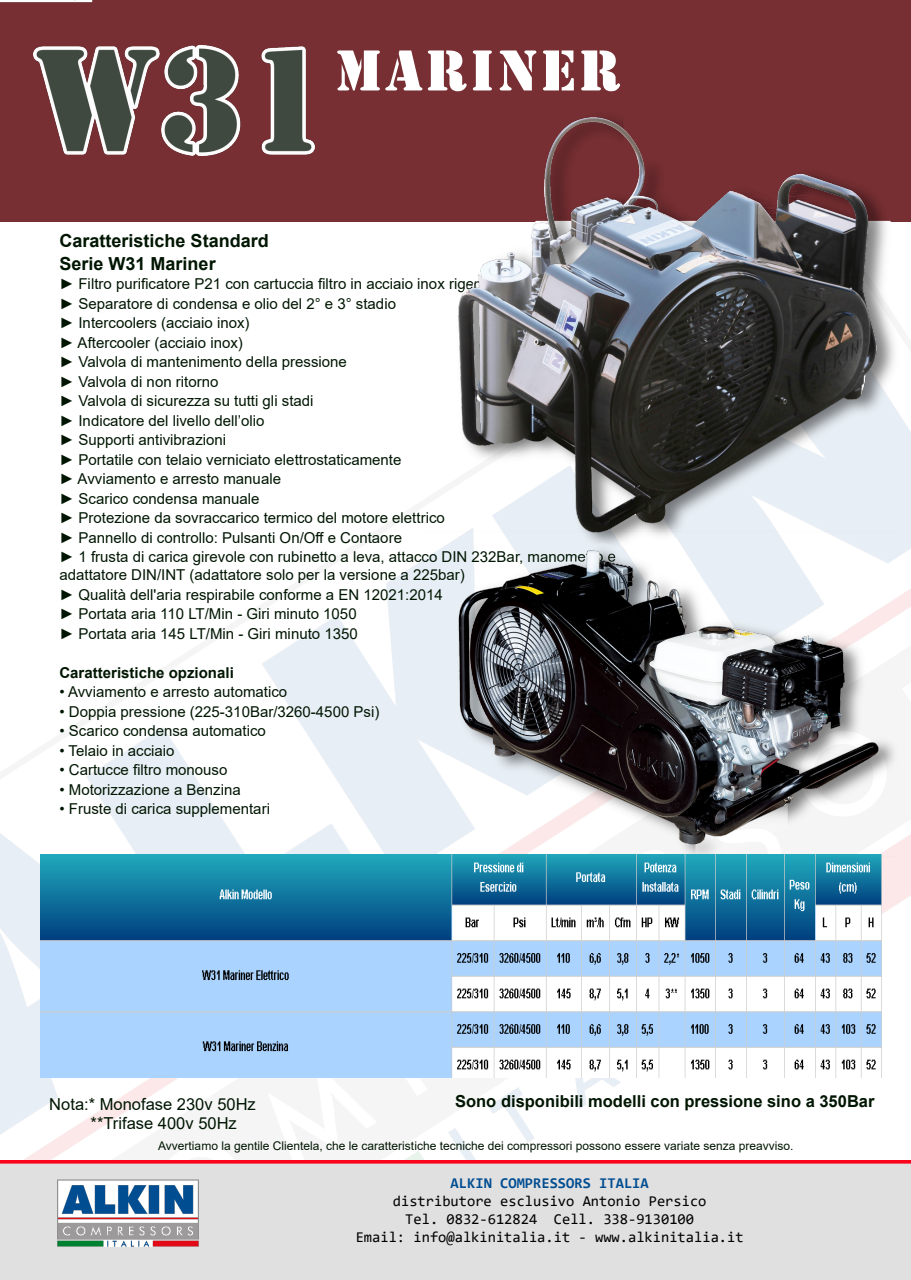
<style>
.page{position:relative;width:911px;height:1280px;background:#fff}
.page>*{position:absolute;margin:0;border:0;box-sizing:border-box;transform-origin:0 0}
.t1{font:60px "Stencil";letter-spacing:.05em;color:#fff}
.t2{font:700 18px/23.1px "Arial";color:#001602}
.t3{font:700 16.5px "Arial";color:#001602}
.t4{font:16.5px/19.8px "Arial";color:#001602}
.t5{font:15px/19.5px "Arial";color:#001602}
.t6{font:15px/18px "Consolas";color:#000;text-align:center}
.t7{font:700 15px "Arial";color:#001602}
.t8{font:700 15px "Consolas";color:#004d91}
.t9{font:12px "Arial";color:#001602}
</style>
<div class="page">
<img style="left:0;top:413px;width:910px;height:747px">
<div style="left:0;top:0;width:910px;height:221px;background:#772f33"></div>
<div style="left:0;top:1160px;width:910px;height:120px;background:#e1e0e0"></div>
<img style="left:33px;top:46px;width:281px;height:110px">
<img style="left:58px;top:1179px;width:141px;height:68px">
<img style="left:456px;top:111px;width:442px;height:433px">
<img style="left:458px;top:117px;width:418px;height:414px">
<img style="left:425px;top:531px;width:467px;height:325px">
<img style="left:40px;top:855px;width:840px;height:222px">
<h1 class="t1" style="left:335px;top:35px;width:287px">MARINER</h1>
<p class="t2" style="left:59px;top:230px;width:211px">Caratteristiche Standard<br>Serie W31 Mariner</p>
<p class="t5" style="left:59px;top:275px;width:557px">► Filtro purificatore P21 con cartuccia filtro in acciaio inox rigenerabile<br>► Separatore di condensa e olio del 2° e 3° stadio<br>► Intercoolers (acciaio inox)<br>► Aftercooler (acciaio inox)<br>► Valvola di mantenimento della pressione<br>► Valvola di non ritorno<br>► Valvola di sicurezza su tutti gli stadi<br>► Indicatore del livello dell’olio<br>► Supporti antivibrazioni<br>► Portatile con telaio verniciato elettrostaticamente<br>► Avviamento e arresto manuale<br>► Scarico condensa manuale<br>► Protezione da sovraccarico termico del motore elettrico<br>► Pannello di controllo: Pulsanti On/Off e Contaore<br>► 1 frusta di carica girevole con rubinetto a leva, attacco DIN 232Bar, manometro e</p>
<p class="t5" style="left:59px;top:566px;width:406px">adattatore DIN/INT (adattatore solo per la versione a 225bar) ► Qualità dell'aria respirabile conforme a EN 12021:2014<br>► Portata aria 110 LT/Min - Giri minuto 1050<br>► Portata aria 145 LT/Min - Giri minuto 1350</p>
<p class="t7" style="left:59px;top:667px;width:176px">Caratteristiche opzionali</p>
<p class="t5" style="left:59px;top:683px;width:229px">• Avviamento e arresto automatico</p>
<p class="t5" style="left:59px;top:703px;width:321px">• Doppia pressione (225-310Bar/3260-4500 Psi)</p>
<p class="t5" style="left:59px;top:722px;width:208px">• Scarico condensa automatico</p>
<p class="t5" style="left:59px;top:742px;width:117px">• Telaio in acciaio</p>
<p class="t5" style="left:59px;top:761px;width:169px">• Cartucce filtro monouso</p>
<p class="t5" style="left:59px;top:781px;width:183px">• Motorizzazione a Benzina</p>
<p class="t5" style="left:59px;top:800px;width:212px">• Fruste di carica supplementari</p>
<p class="t4" style="left:91px;top:1095px;width:167px;text-indent:-41px">Nota:* Monofase 230v 50Hz **Trifase 400v 50Hz</p>
<p class="t3" style="left:455px;top:1094px;width:420px">Sono disponibili modelli con pressione sino a 350Bar</p>
<p class="t9" style="left:158px;top:1141px;width:636px">Avvertiamo la gentile Clientela, che le caratteristiche tecniche dei compressori possono essere variate senza preavviso.</p>
<p class="t8" style="left:450px;top:1177px;width:199px">ALKIN COMPRESSORS ITALIA</p>
<p class="t6" style="left:355px;top:1193px;width:389px">distributore esclusivo Antonio Persico<br>Tel. 0832-612824 Cell. 338-9130100<br>Email: info@alkinitalia.it - www.alkinitalia.it</p>
</div>
